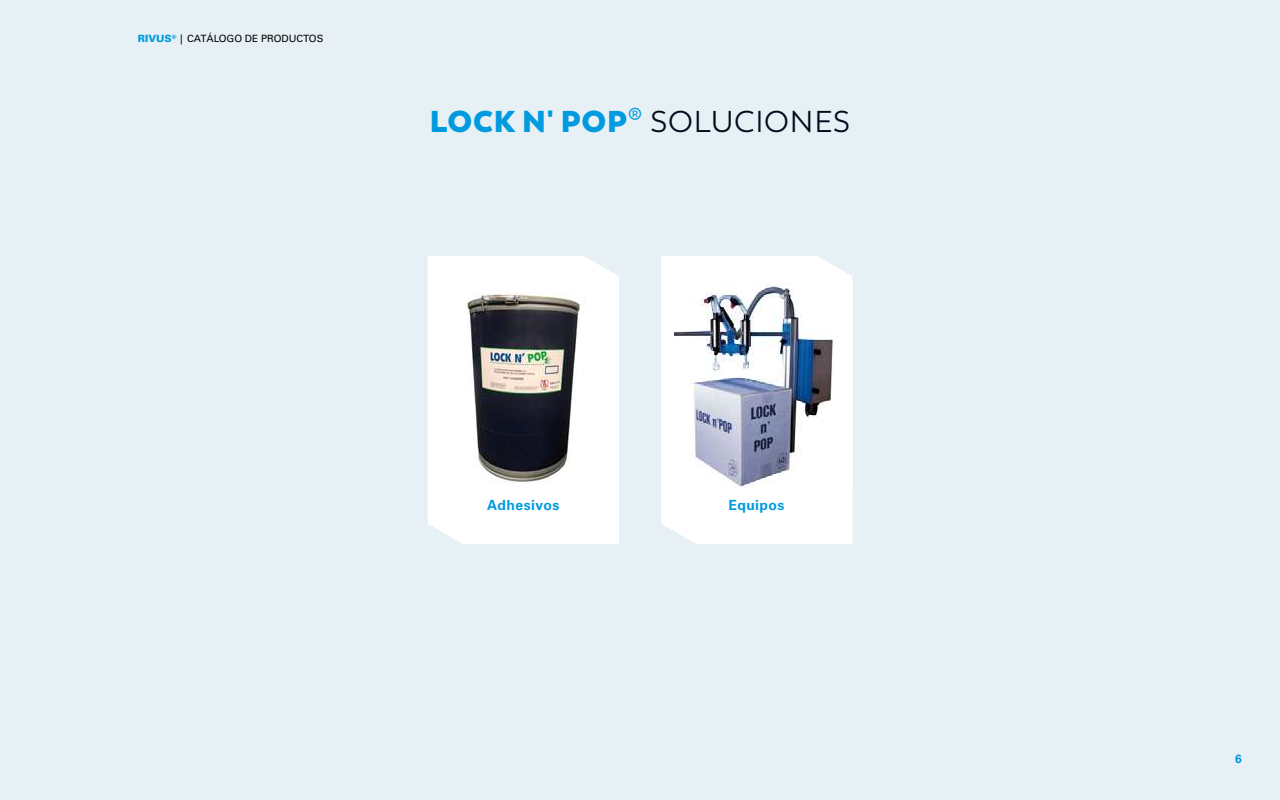
<style>
.page{position:relative;width:1280px;height:800px;background:#e7f0f4}
.page>*{position:absolute;margin:0;border:0;box-sizing:border-box;transform-origin:0 0}
.t1{font:30px "Trenda";letter-spacing:.025em;color:#000d1c}
.t2{font:700 14px "Univers";letter-spacing:.025em;color:#009bdf}
.t3{font:700 12px "Univers";color:#009bdf}
.t4{font:10px "Univers";color:#000}
.s1{font-weight:900;color:#009bdf}
.s2{font-weight:800;color:#009bdf}
.s3{color:#009bdf}
</style>
<div class="page">
<div style="left:428px;top:256px;width:191px;height:288px;background:#fff"></div>
<img style="left:443px;top:276px;width:164px;height:219px">
<div style="left:661px;top:256px;width:191px;height:288px;background:#fff"></div>
<img style="left:674px;top:283px;width:178px;height:205px">
<p class="t4" style="left:138px;top:33px;width:187px"><span class="s1">RIVUS</span><sup>®</sup> | CATÁLOGO DE PRODUCTOS</p>
<h1 class="t1" style="left:430px;top:104px;width:422px"><span class="s2">LOCK N' POP</span><span class="s3">®</span> SOLUCIONES</h1>
<h2 class="t2" style="left:487px;top:497px;width:74px">Adhesivos</h2>
<h2 class="t2" style="left:728px;top:497px;width:58px">Equipos</h2>
<p class="t3" style="left:1235px;top:752px;width:8px">6</p>
</div>
